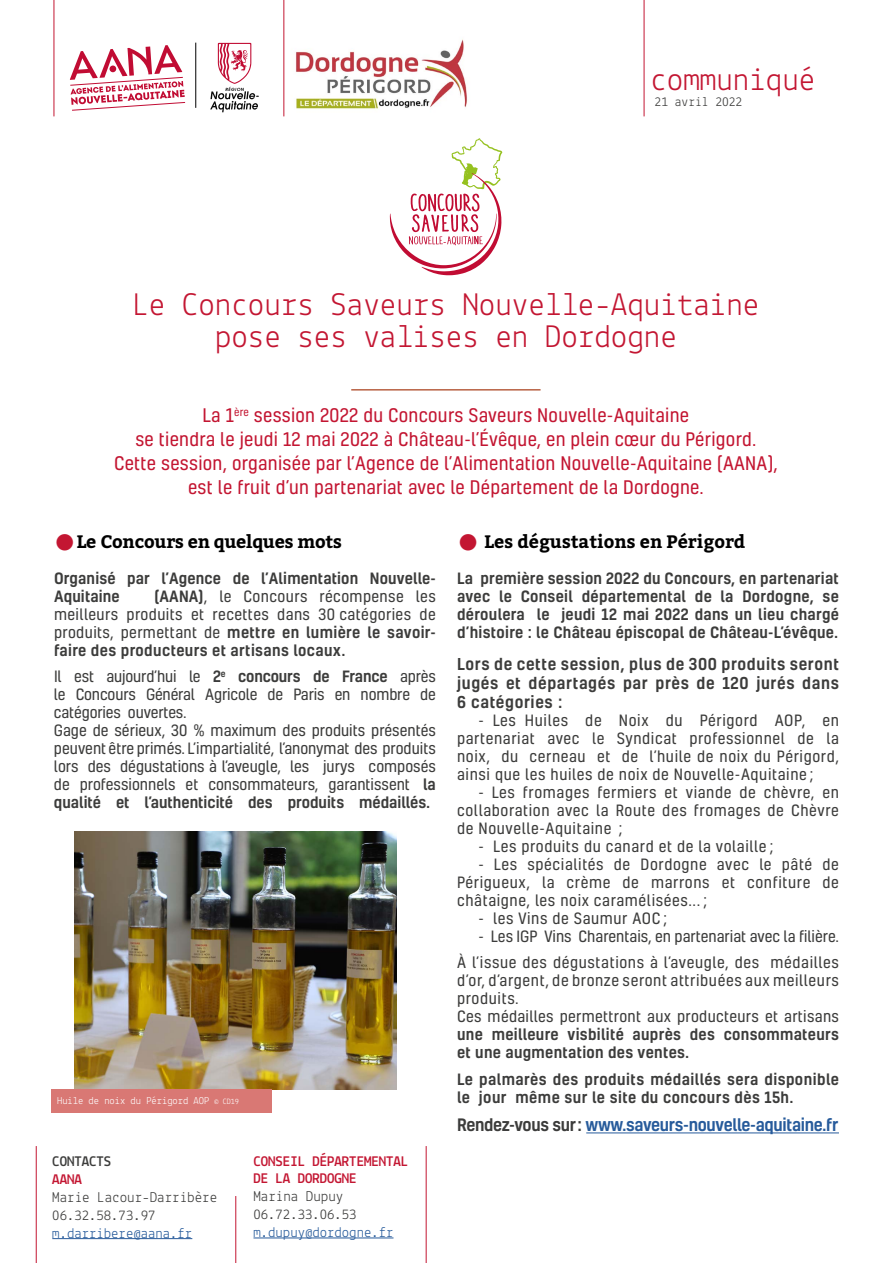
<style>
.page{position:relative;width:893px;height:1263px;background:#fff}
.page>*{position:absolute;margin:0;border:0;box-sizing:border-box;transform-origin:0 0}
.t1{font:33px/31.5px "Lekton";color:#c31632;text-align:center}
.t2{font:18px/24px "Kelson";letter-spacing:.015em;color:#c31632;text-align:center}
.t3{font:700 18px "Bitter";color:#000}
.t4{font:500 16.5px "Kelson";letter-spacing:-.02em;color:#275b9b}
.t5{font:500 15.75px/18.9px "Kelson";letter-spacing:.04em;color:#3c3c3b;text-align:justify}
.t6{font:15px/18px "Kelson";letter-spacing:.02em;color:#3c3c3b;text-align:justify}
.t7{font:15px/18px "Kelson";color:#3c3c3b}
.t8{font:500 15px/18px "Kelson";letter-spacing:.02em;color:#3c3c3b}
.t9{font:15px "Kelson";letter-spacing:.04em;color:#3c3c3b}
.t10{font:15px "Lekton";color:#3c3c3b}
.t11{font:14.7px "Lekton";color:#275b9b}
.t12{font:700 14.7px/17.7px "Lekton";color:#c31632}
.t13{font:14.7px "Lekton";color:#3c3c3b}
.t14{font:700 14.7px "Lekton";color:#3c3c3b}
.t15{font:13.5px "Lekton";color:#3c3c3b}
.t16{font:10.5px "Lekton";color:#fff}
.s1{font-size:43.5px;color:#c31632}
.s2{color:#3c3c3b}
.s3{font-weight:500}
.s4{font-size:8.1px}
</style>
<div class="page">
<hr style="left:54px;top:0;width:1px;height:116px;background:#c31632">
<svg style="left:210px;top:43px;width:49px;height:69px"></svg>
<svg style="left:70px;top:45px;width:116px;height:66px"></svg>
<hr style="left:195px;top:43px;width:1px;height:65px;background:#000">
<hr style="left:644px;top:0;width:1px;height:116px;background:#c31632">
<hr style="left:351px;top:389px;width:190px;height:2px;background:#b86143">
<hr style="left:426px;top:1146px;width:1px;height:117px;background:#c31632">
<img style="left:74px;top:831px;width:323px;height:258px">
<hr style="left:235px;top:1196px;width:1px;height:67px;background:#c31632">
<hr style="left:586px;top:1132px;width:253px;height:1px;background:#275b9b">
<hr style="left:253px;top:1237px;width:140px;height:1px;background:#275b9b">
<div style="left:51px;top:1089px;width:220px;height:24px;background:#d97874"></div>
<svg style="left:389px;top:138px;width:113px;height:137px"></svg>
<hr style="left:283px;top:0;width:1px;height:116px;background:#c31632">
<img style="left:296px;top:39px;width:172px;height:70px">
<hr style="left:52px;top:1238px;width:140px;height:1px;background:#275b9b">
<hr style="left:36px;top:1146px;width:1px;height:117px;background:#c31632">
<h1 class="t1" style="left:650px;top:63px;width:166px">communiqué</h1>
<p class="t15" style="left:655px;top:93px;width:89px">21 avril 2022</p>
<h1 class="t1" style="left:132px;top:288px;width:628px">Le Concours Saveurs Nouvelle-Aquitaine pose ses valises en Dordogne</h1>
<p class="t2" style="left:114px;top:402px;width:665px">La 1<sup>ère</sup> session 2022 du Concours Saveurs Nouvelle-Aquitaine<br>se tiendra le jeudi 12 mai 2022 à Château-l’Évêque, en plein cœur du Périgord.<br>Cette session, organisée par l’Agence de l’Alimentation Nouvelle-Aquitaine (AANA), est le fruit d’un partenariat avec le Département de la Dordogne.</p>
<p class="t3" style="left:53px;top:528px;width:290px"><span class="s1">•</span>Le Concours en quelques mots</p>
<p class="t8" style="left:54px;top:568px;width:383px">Organisé par l’Agence de l’Alimentation Nouvelle-<br>Aquitaine</p>
<p class="t3" style="left:457px;top:528px;width:290px"><span class="s1">•</span> Les dégustations en Périgord</p>
<p class="t8" style="left:457px;top:568px;width:383px;text-align:justify">La première session 2022 du Concours, en partenariat avec le Conseil départemental de la Dordogne, se déroulera le jeudi 12 mai 2022 dans un lieu chargé d’histoire : le Château épiscopal de Château-L’évêque.</p>
<p class="t5" style="left:457px;top:654px;width:383px">Lors de cette session, plus de 300 produits seront jugés et départagés par près de 120 jurés dans 6 catégories :</p>
<p class="t6" style="left:457px;top:711px;width:383px;text-indent:21px">- Les Huiles de Noix du Périgord AOP, en partenariat avec le Syndicat professionnel de la noix, du cerneau et de l’huile de noix du Périgord, ainsi que les huiles de noix de Nouvelle-Aquitaine ;</p>
<p class="t6" style="left:457px;top:783px;width:383px;text-indent:21px">- Les fromages fermiers et viande de chèvre, en collaboration avec la Route des fromages de Chèvre de Nouvelle-Aquitaine ;</p>
<p class="t9" style="left:478px;top:836px;width:296px">- Les produits du canard et de la volaille ;</p>
<p class="t6" style="left:457px;top:855px;width:383px;text-indent:21px">- Les spécialités de Dordogne avec le pâté de Périgueux, la crème de marrons et confiture de châtaigne, les noix caramélisées... ;</p>
<p class="t9" style="left:478px;top:908px;width:190px">- les Vins de Saumur AOC ;</p>
<p class="t7" style="left:457px;top:923px;width:383px;line-height:26.5px;text-align:right">- Les IGP Vins Charentais, en partenariat avec la filière.<br>À l’issue des dégustations à l’aveugle, des médailles</p>
<p class="t6" style="left:457px;top:971px;width:383px;text-align:left">d’or, d’argent, de bronze seront attribuées aux meilleurs produits.<br>Ces médailles permettront aux producteurs et artisans</p>
<p class="t8" style="left:457px;top:1025px;width:383px">une meilleure visbilité auprès des consommateurs et une augmentation des ventes.</p>
<p class="t8" style="left:457px;top:1070px;width:383px">Le palmarès des produits médaillés sera disponible le jour même sur le site du concours dès 15h.</p>
<p class="t4" style="left:457px;top:1114px;width:383px"><span class="s2">Rendez-vous sur:</span> www.saveurs-nouvelle-aquitaine.fr</p>
<p class="t6" style="left:54px;top:586px;width:383px;text-indent:101px"><span class="s3">(AANA)</span>, le Concours récompense les meilleurs produits et recettes dans 30 catégories de produits, permettant de <span class="s3">mettre en lumière le savoir&shy;faire des producteurs et artisans locaux.</span></p>
<p class="t7" style="left:54px;top:667px;width:383px">Il est aujourd’hui le <span class="s3">2</span><sup>e</sup> <span class="s3">concours de France</span> après le Concours Général Agricole de Paris en nombre de catégories ouvertes.<br>Gage de sérieux, 30 % maximum des produits présentés peuvent être primés. L’impartialité, l’anonymat des produits lors des dégustations à l’aveugle, les jurys composés de professionnels et consommateurs, garantissent <span class="s3">la qualité et l’authenticité des produits médaillés.</span></p>
<p class="t16" style="left:57px;top:1094px;width:183px">Huile de noix du Périgord AOP <span class="s4">© CD19</span></p>
<p class="t14" style="left:52px;top:1153px;width:60px">CONTACTS</p>
<p class="t12" style="left:52px;top:1170px;width:31px">AANA</p>
<p class="t10" style="left:52px;top:1188px;width:166px">Marie Lacour-Darribère</p>
<p class="t13" style="left:52px;top:1206px;width:105px">06.32.58.73.97</p>
<p class="t11" style="left:52px;top:1224px;width:142px">m.darribere@aana.fr</p>
<p class="t12" style="left:253px;top:1152px;width:156px">CONSEIL DÉPARTEMENTAL<br>DE LA DORDOGNE</p>
<p class="t10" style="left:253px;top:1187px;width:91px">Marina Dupuy</p>
<p class="t13" style="left:253px;top:1205px;width:105px">06.72.33.06.53</p>
<p class="t11" style="left:253px;top:1223px;width:142px">m.dupuy@dordogne.fr</p>
</div>
